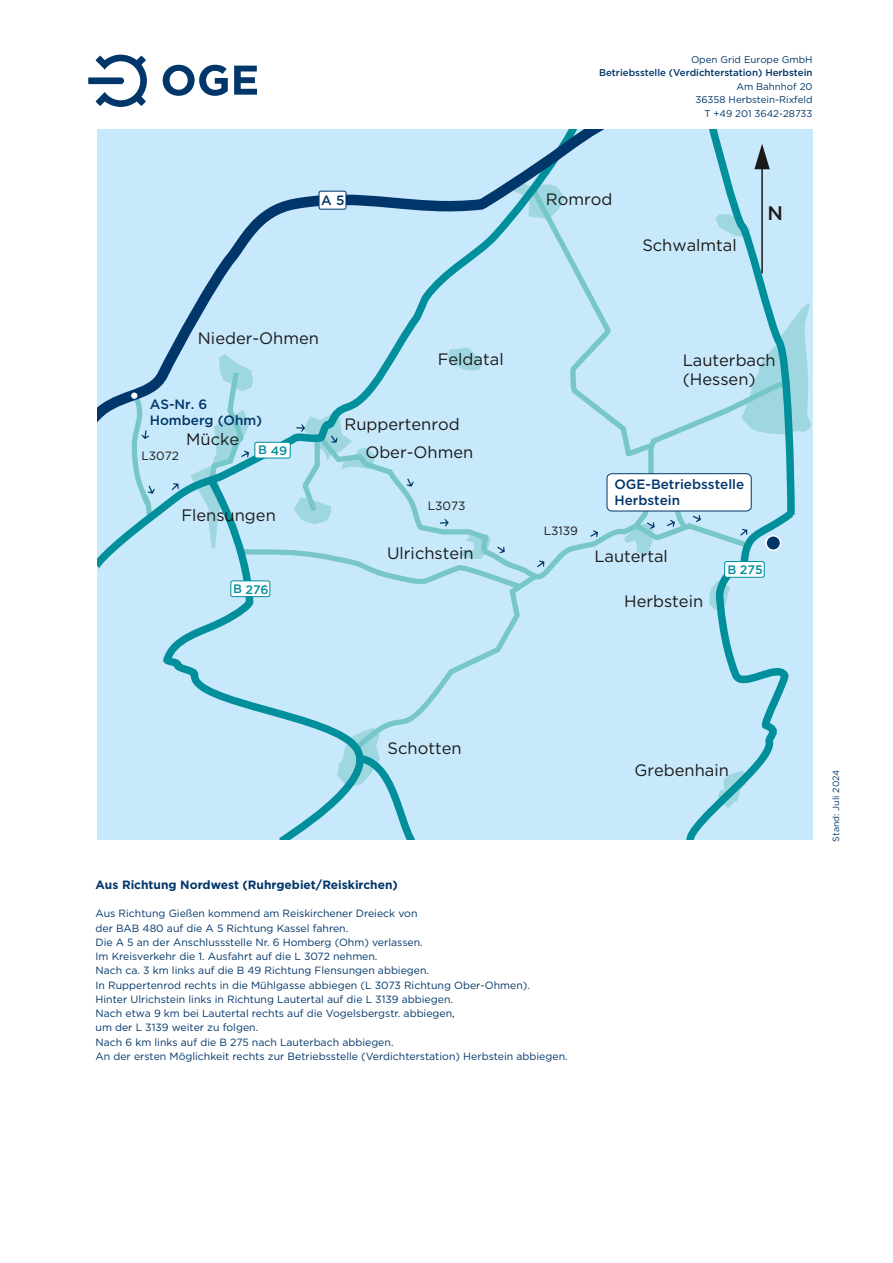
<style>
.page{position:relative;width:893px;height:1263px;background:#fff}
.page>*{position:absolute;margin:0;border:0;box-sizing:border-box;transform-origin:0 0}
.t1{font:500 19.65px "Gotham";color:#1f1a17}
.t2{font:16.5px/19.8px "Gotham";color:#1a1a18}
.t3{font:500 13.5px/16.5px "Gotham";color:#003669}
.t4{font:500 12.3px "Gotham";letter-spacing:-.01em;color:#008f9b}
.t5{font:700 12px "Gotham";color:#003669}
.t6{font:12px "Gotham";color:#1a1a18}
.t7{font:10.5px/14.2px "Gotham";color:#003669}
.t8{font:9.75px/13.5px "Gotham";color:#003669;text-align:right}
.t9{font:500 9.75px "Gotham";color:#003669}
.t10{font:9px "Gotham";color:#003669}
</style>
<div class="page">
<div style="left:96px;top:129px;width:717px;height:711px;background:#c8e8fb"></div>
<svg style="left:158px;top:484px;width:32px;height:191px"></svg>
<svg style="left:172px;top:483px;width:7px;height:7px"></svg>
<svg style="left:97px;top:313px;width:93px;height:110px"></svg>
<svg style="left:129px;top:390px;width:29px;height:131px"></svg>
<svg style="left:190px;top:129px;width:621px;height:711px"></svg>
<hr style="left:761px;top:162px;width:2px;height:111px;background:#1a1a18">
<div style="left:766px;top:536px;width:14px;height:14px;background:#003669;border-radius:50%"></div>
<div style="left:765px;top:535px;width:16px;height:16px;border:2px solid #fff;border-radius:50%"></div>
<div style="left:607px;top:474px;width:144px;height:37px;background:#fff;border-radius:5px"></div>
<div style="left:607px;top:473px;width:145px;height:38px;border:1px solid #003669;border-radius:5px"></div>
<div style="left:44px;top:126px;width:53px;height:720px;background:#fff"></div>
<svg style="left:88px;top:55px;width:59px;height:52px"></svg>
<svg style="left:163px;top:65px;width:65px;height:31px"></svg>
<svg style="left:234px;top:66px;width:23px;height:29px"></svg>
<p class="t3" style="left:321px;top:191px;width:25px">A 5</p>
<h2 class="t2" style="left:198px;top:328px;width:123px">Nieder-Ohmen</h2>
<p class="t3" style="left:150px;top:395px;width:114px">AS-Nr. 6<br>Homberg (Ohm)</p>
<p class="t6" style="left:141px;top:448px;width:39px">L3072</p>
<h2 class="t2" style="left:186px;top:428px;width:55px">Mücke</h2>
<p class="t4" style="left:258px;top:442px;width:31px">B 49</p>
<h2 class="t2" style="left:181px;top:505px;width:96px">Flensungen</h2>
<p class="t4" style="left:233px;top:581px;width:37px">B 276</p>
<h2 class="t2" style="left:438px;top:349px;width:67px">Feldatal</h2>
<h2 class="t2" style="left:344px;top:413px;width:117px">Ruppertenrod</h2>
<h2 class="t2" style="left:365px;top:441px;width:109px">Ober-Ohmen</h2>
<p class="t6" style="left:428px;top:498px;width:39px">L3073</p>
<h2 class="t2" style="left:387px;top:543px;width:88px">Ulrichstein</h2>
<p class="t8" style="left:691px;top:53px;width:123px">Open Grid Europe GmbH</p>
<p class="t9" style="left:599px;top:67px;width:215px">Betriebsstelle (Verdichterstation) Herbstein</p>
<p class="t8" style="left:695px;top:80px;width:119px">Am Bahnhof 20<br>36358 Herbstein-Rixfeld<br>T +49 201 3642-28733</p>
<h2 class="t2" style="left:546px;top:189px;width:68px">Romrod</h2>
<h2 class="t2" style="left:642px;top:235px;width:96px">Schwalmtal</h2>
<h1 class="t1" style="left:767px;top:200px;width:17px">N</h1>
<h2 class="t2" style="left:683px;top:349px;width:95px">Lauterbach (Hessen)</h2>
<p class="t6" style="left:544px;top:523px;width:36px">L3139</p>
<p class="t3" style="left:614px;top:476px;width:131px">OGE-Betriebsstelle<br>Herbstein</p>
<h2 class="t2" style="left:594px;top:546px;width:75px">Lautertal</h2>
<h2 class="t2" style="left:624px;top:591px;width:81px">Herbstein</h2>
<p class="t4" style="left:727px;top:561px;width:37px">B 275</p>
<h2 class="t2" style="left:388px;top:738px;width:76px">Schotten</h2>
<p class="t5" style="left:96px;top:877px;width:304px">Aus Richtung Nordwest (Ruhrgebiet/Reiskirchen)</p>
<p class="t7" style="left:96px;top:906px;width:474px">Aus Richtung Gießen kommend am Reiskirchener Dreieck von<br>der BAB 480 auf die A 5 Richtung Kassel fahren.<br>Die A 5 an der Anschlussstelle Nr. 6 Homberg (Ohm) verlassen.<br>Im Kreisverkehr die 1. Ausfahrt auf die L 3072 nehmen.<br>Nach ca. 3 km links auf die B 49 Richtung Flensungen abbiegen.<br>In Ruppertenrod rechts in die Mühlgasse abbiegen (L 3073 Richtung Ober-Ohmen).<br>Hinter Ulrichstein links in Richtung Lautertal auf die L 3139 abbiegen.<br>Nach etwa 9 km bei Lautertal rechts auf die Vogelsbergstr. abbiegen,<br>um der L 3139 weiter zu folgen.<br>Nach 6 km links auf die B 275 nach Lauterbach abbiegen.<br>An der ersten Möglichkeit rechts zur Betriebsstelle (Verdichterstation) Herbstein abbiegen.</p>
<h2 class="t2" style="left:634px;top:760px;width:96px">Grebenhain</h2>
<p class="t10" style="left:830px;top:842px;width:73px;rotate:-90deg">Stand: Juli 2024</p>
</div>
